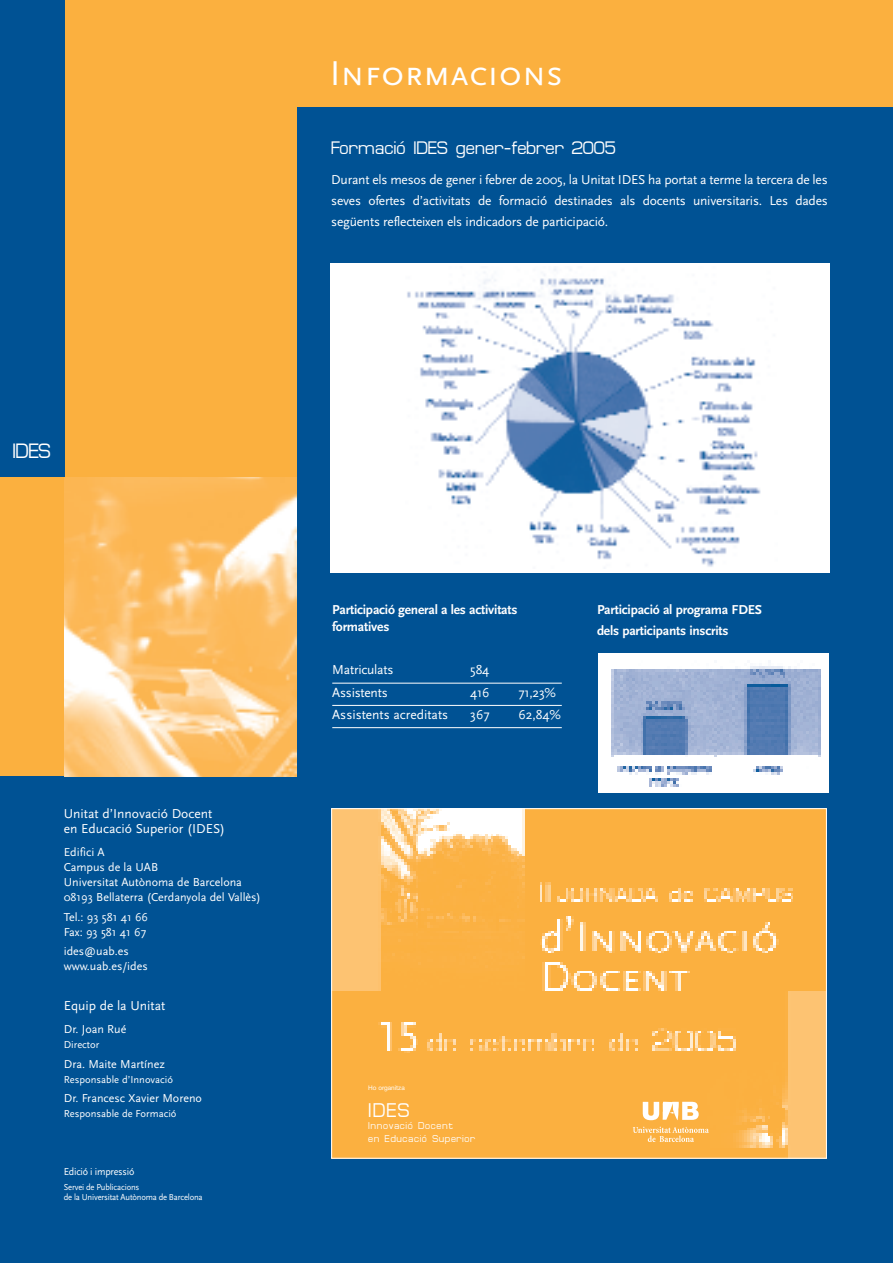
<style>
.page{position:relative;width:893px;height:1263px;background:#fff}
.page>*{position:absolute;margin:0;border:0;box-sizing:border-box;transform-origin:0 0}
.t1{font:36px "Scala Sans Caps";color:#fff}
.t2{font:20.7px "Minima S Si";color:#fff}
.t3{font:19.65px "Minima S Si";color:#fff}
.t4{font:18px "Minima S Si";color:#fff}
.t5{font:13.5px/21px "Scala Sans";color:#fff}
.t6{font:700 13.5px/17.7px "Scala Sans";letter-spacing:-.015em;color:#fff}
.t7{font:12px/15px "Scala Sans";color:#fff}
.t8{font:10.5px "Scala Sans";color:#fff}
.t9{font:10.5px "Scala Sans";letter-spacing:-.02em;color:#fff;scale:.95 1}
.t10{font:9.9px/12.6px "Minima S Si";letter-spacing:.06em;color:#fff}
.t11{font:9px/10.5px "Scala Sans";letter-spacing:-.02em;color:#fff;scale:.95 1}
.t12{font:6.9px "Helvetica Neue H55";color:#fff}
</style>
<div class="page">
<div style="left:285px;top:0;width:608px;height:1263px;background:#005294"></div>
<div style="left:0;top:0;width:296px;height:779px;background:#fbb03f"></div>
<div style="left:0;top:777px;width:296px;height:486px;background:#005294"></div>
<img style="left:65px;top:478px;width:231px;height:298px">
<div style="left:0;top:0;width:64px;height:477px;background:#005294"></div>
<div style="left:296px;top:0;width:597px;height:106px;background:#fbb03f"></div>
<img style="left:333px;top:810px;width:492px;height:346px">
<div style="left:330px;top:263px;width:499px;height:310px;background:#fff"></div>
<img style="left:407px;top:268px;width:354px;height:299px">
<hr style="left:332px;top:683px;width:230px;height:1px;background:#fff">
<hr style="left:332px;top:705px;width:230px;height:1px;background:#fff">
<hr style="left:332px;top:727px;width:230px;height:1px;background:#fff">
<div style="left:598px;top:653px;width:231px;height:140px;background:#fff"></div>
<img style="left:611px;top:666px;width:210px;height:121px">
<svg style="left:633px;top:1127px;width:76px;height:15px"></svg>
<svg style="left:643px;top:1101px;width:56px;height:19px"></svg>
<h1 class="t1" style="left:330px;top:52px;width:235px">Informacions</h1>
<h3 class="t4" style="left:331px;top:141px;width:286px">Formació IDES gener-febrer 2005</h3>
<p class="t5" style="left:331px;top:168px;width:498px;text-align:justify">Durant els mesos de gener i febrer de 2005, la Unitat IDES ha portat a terme la tercera de les seves ofertes d’activitats de formació destinades als docents universitaris. Les dades següents reflecteixen els indicadors de participació.</p>
<h2 class="t2" style="left:12px;top:443px;width:40px">IDES</h2>
<p class="t5" style="left:64px;top:806px;width:163px;line-height:15px">Unitat d’Innovació Docent en Educació Superior (IDES)</p>
<p class="t7" style="left:64px;top:845px;width:199px">Edifici A<br>Campus de la UAB<br>Universitat Autònoma de Barcelona<br>08193 Bellaterra (Cerdanyola del Vallès)</p>
<p class="t7" style="left:64px;top:909px;width:86px">Tel.: 93 581 41 66<br>Fax: 93 581 41 67</p>
<p class="t7" style="left:64px;top:943px;width:85px">ides@uab.es www.uab.es/ides</p>
<p class="t5" style="left:64px;top:994px;width:103px">Equip de la Unitat</p>
<p class="t7" style="left:64px;top:1021px;width:64px">Dr. Joan Rué</p>
<p class="t8" style="left:64px;top:1038px;width:37px">Director</p>
<p class="t7" style="left:64px;top:1056px;width:103px">Dra. Maite Martínez</p>
<p class="t8" style="left:64px;top:1073px;width:111px">Responsable d’Innovació</p>
<p class="t7" style="left:64px;top:1090px;width:140px">Dr. Francesc Xavier Moreno</p>
<p class="t8" style="left:64px;top:1107px;width:114px">Responsable de Formació</p>
<p class="t9" style="left:64px;top:1165px;width:76px">Edició i impressió</p>
<p class="t11" style="left:64px;top:1181px;width:148px">Servei de Publicacions<br>de la Universitat Autònoma de Barcelona</p>
<p class="t6" style="left:332px;top:600px;width:187px">Participació general a les activitats formatives</p>
<p class="t5" style="left:332px;top:659px;width:63px">Matriculats</p>
<p class="t5" style="left:470px;top:659px;width:20px">584</p>
<p class="t5" style="left:332px;top:681px;width:57px">Assistents</p>
<p class="t5" style="left:470px;top:681px;width:21px">416</p>
<p class="t5" style="left:518px;top:681px;width:39px">71,23%</p>
<p class="t5" style="left:332px;top:704px;width:117px">Assistents acreditats</p>
<p class="t5" style="left:470px;top:704px;width:21px">367</p>
<p class="t5" style="left:518px;top:704px;width:44px">62,84%</p>
<p class="t6" style="left:597px;top:599px;width:166px;line-height:21px">Participació al programa FDES dels participants inscrits</p>
<p class="t12" style="left:368px;top:1086px;width:38px">Ho organitza</p>
<h3 class="t3" style="left:368px;top:1103px;width:43px">IDES</h3>
<p class="t10" style="left:368px;top:1121px;width:109px">Innovació Docent<br>en Educació Superior</p>
</div>
